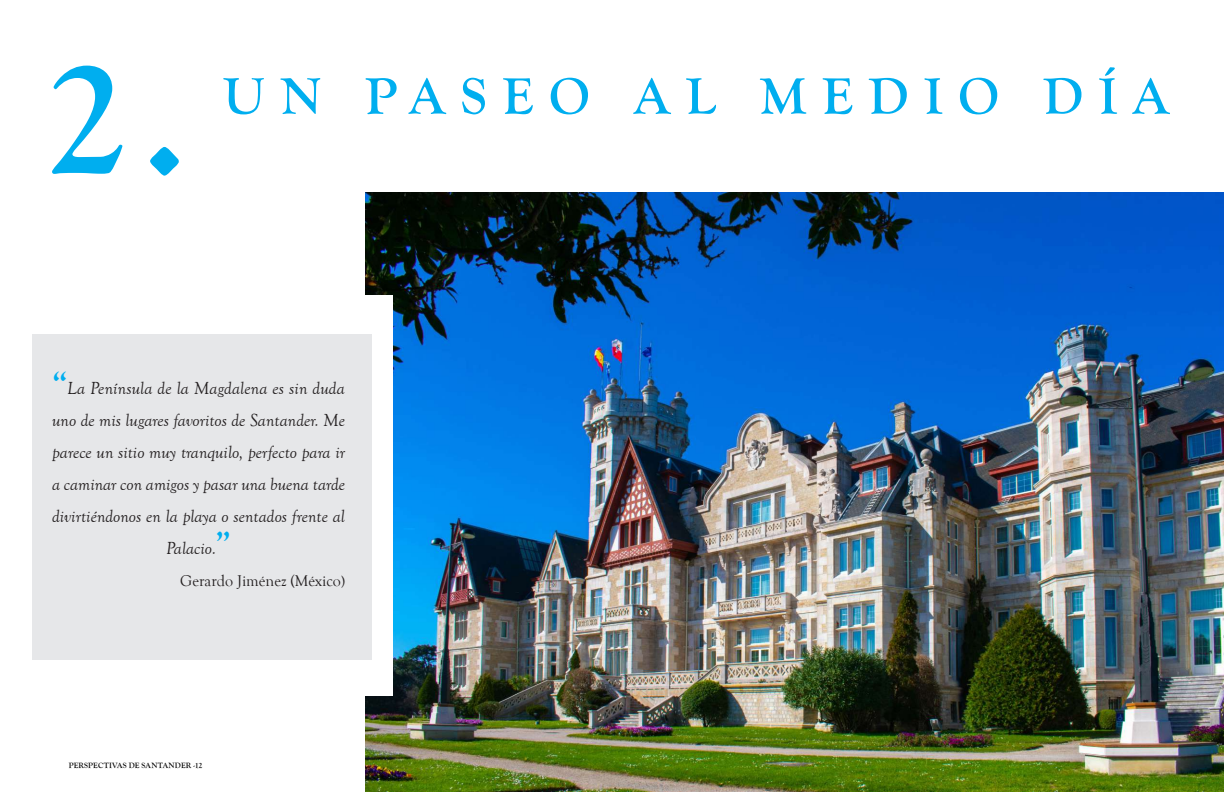
<style>
.page{position:relative;width:1224px;height:792px;background:#fff}
.page>*{position:absolute;margin:0;border:0;box-sizing:border-box;transform-origin:0 0}
.t1{font:700 168.9px "Goudy Old Style T";color:#00aeef}
.t2{font:700 53px "Goudy Old Style T";letter-spacing:.29em;color:#00aeef}
.t3{font:italic 18px/32px "Goudy Old Style T";color:#231f20;text-align:center}
.t4{font:16px "Goudy Old Style T";color:#231f20}
.t5{font:700 8px "Goudy Old Style T";letter-spacing:.015em;color:#000}
.s1{font-weight:700;font-style:normal;font-size:32px;color:#00aeef}
.s2{font-size:14.5px}
</style>
<div class="page">
<img style="left:366px;top:192px;width:858px;height:600px">
<div style="left:10px;top:296px;width:383px;height:400px;background:#fff"></div>
<div style="left:32px;top:334px;width:339px;height:325px;background:#e6e7e9"></div>
<h1 class="t1" style="left:44px;top:23px;width:144px">2.</h1>
<h2 class="t2" style="left:223px;top:67px;width:948px">UN PASEO AL MEDIO DÍA</h2>
<p class="t3" style="left:52px;top:372px;width:295px"><span class="s1">“</span>La Península de la Magdalena es sin duda uno de mis lugares favoritos de Santander. Me parece un sitio muy tranquilo, perfecto para ir a caminar con amigos y pasar una buena tarde divirtiéndonos en la playa o sentados frente al Palacio.<span class="s1">”</span></p>
<p class="t4" style="left:180px;top:572px;width:166px">Gerardo Jiménez (México<span class="s2">)</span></p>
<p class="t5" style="left:69px;top:761px;width:135px">PERSPECTIVAS DE SANTANDER -12</p>
</div>
